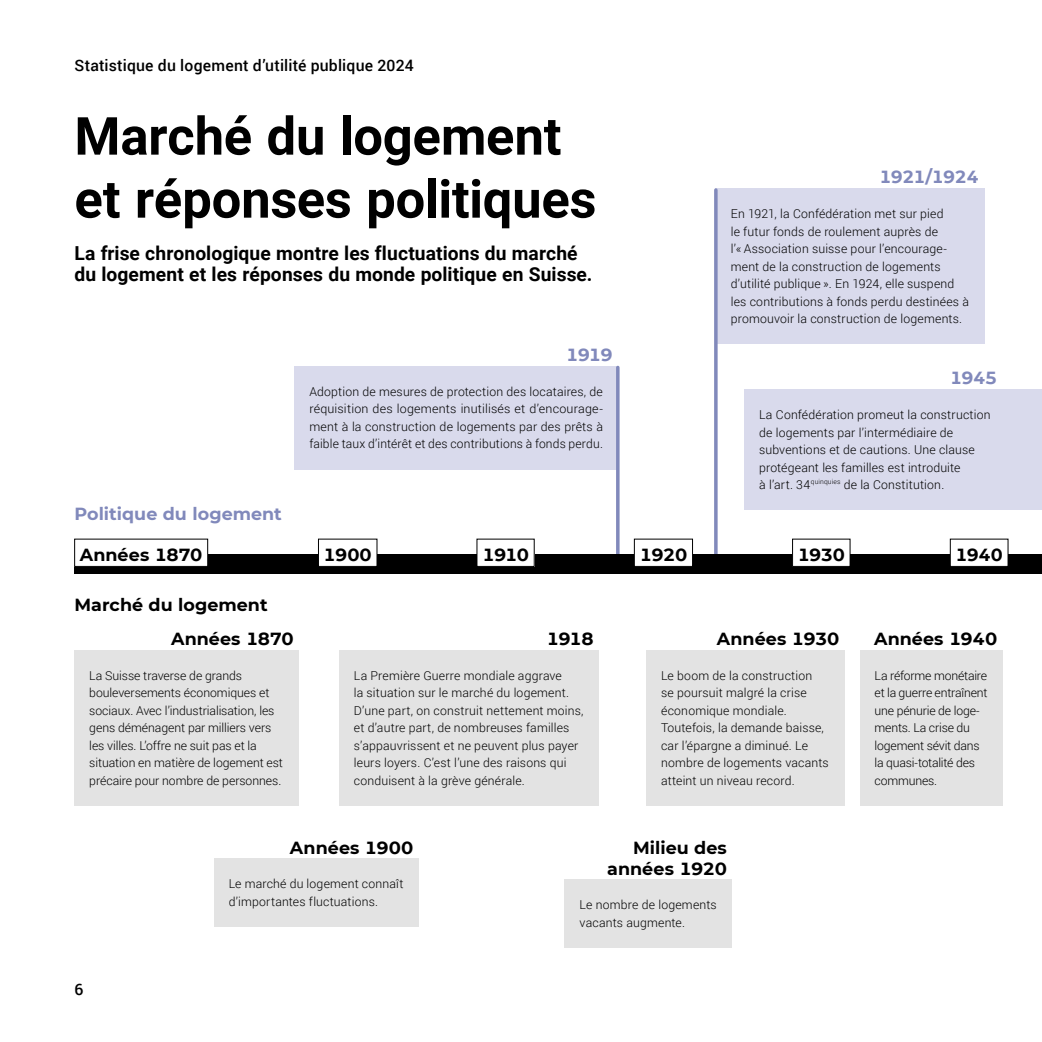
<style>
.page{position:relative;width:1042px;height:1042px;background:#fff}
.page>*{position:absolute;margin:0;border:0;box-sizing:border-box;transform-origin:0 0}
.Titre{font:700 52.5px/63px "Roboto";letter-spacing:-.005em;color:#000}
.Sous-Titre{font:700 19.25px/21px "Roboto";letter-spacing:.005em;color:#000}
.t1{font:700 17.5px/21px "Montserrat";color:#000;text-align:right}
.t2{font:700 17.5px "Montserrat";color:#8189bb}
.t3{font:700 17.5px "Montserrat";letter-spacing:-.03em;color:#8189bb}
.t4{font:500 15.75px "Roboto";letter-spacing:.015em;color:#000}
.Texte-Encadré{font:300 12.25px/17.5px "Roboto";letter-spacing:.01em;color:#000}
.Texte-Encadré-2{font:300 12.25px/17.5px "Roboto";letter-spacing:-.015em;color:#000}
</style>
<div class="page">
<div style="left:74px;top:650px;width:225px;height:155px;background:#e3e3e3"></div>
<div style="left:214px;top:858px;width:204px;height:69px;background:#e3e3e3"></div>
<div style="left:339px;top:650px;width:259px;height:155px;background:#e3e3e3"></div>
<div style="left:294px;top:366px;width:324px;height:103px;background:#d9daec"></div>
<div style="left:565px;top:879px;width:167px;height:69px;background:#e3e3e3"></div>
<div style="left:646px;top:650px;width:198px;height:155px;background:#e3e3e3"></div>
<div style="left:716px;top:188px;width:269px;height:156px;background:#d9daec"></div>
<div style="left:860px;top:650px;width:142px;height:155px;background:#e3e3e3"></div>
<div style="left:744px;top:389px;width:298px;height:121px;background:#d9daec"></div>
<hr style="left:616px;top:367px;width:3px;height:187px;background:#8189bb">
<hr style="left:714px;top:190px;width:3px;height:364px;background:#8189bb">
<div style="left:74px;top:554px;width:968px;height:20px;background:#000"></div>
<div style="left:950px;top:539px;width:58px;height:27px;background:#fff"></div>
<div style="left:792px;top:539px;width:58px;height:27px;background:#fff"></div>
<div style="left:477px;top:539px;width:57px;height:27px;background:#fff"></div>
<div style="left:318px;top:539px;width:59px;height:27px;background:#fff"></div>
<div style="left:75px;top:539px;width:133px;height:27px;background:#fff"></div>
<div style="left:634px;top:539px;width:58px;height:27px;background:#fff"></div>
<div style="left:634px;top:539px;width:59px;height:27px;border:1px solid #000"></div>
<p class="t4" style="left:74px;top:54px;width:341px">Statistique du logement d’utilité publique 2024</p>
<p class="Titre" style="left:74px;top:103px;width:523px">Marché du logement et réponses politiques</p>
<p class="Sous-Titre" style="left:74px;top:242px;width:519px">La frise chronologique montre les fluctuations du marché du logement et les réponses du monde politique en Suisse.</p>
<p class="t2" style="left:566px;top:342px;width:48px">1919</p>
<p class="t2" style="left:74px;top:501px;width:209px">Politique du logement</p>
<p class="Texte-Encadré" style="left:309px;top:382px;width:295px;text-align:justify">Adoption de mesures de protection des locataires, de réquisition des logements inutilisés et d’encourage&shy;ment à la construction de logements par des prêts à faible taux d’intérêt et des contributions à fonds perdu.</p>
<p class="t3" style="left:879px;top:164px;width:101px">1921/1924</p>
<p class="Texte-Encadré" style="left:731px;top:205px;width:240px">En 1921, la Confédération met sur pied<br>le futur fonds de roulement auprès de<br>l’« Association suisse pour l’encourage&shy;ment de la construction de logements d’utilité publique ». En 1924, elle suspend les contributions à fonds perdu destinées à promouvoir la construction de logements.</p>
<p class="t2" style="left:950px;top:365px;width:49px">1945</p>
<p class="Texte-Encadré" style="left:759px;top:406px;width:233px">La Confédération promeut la construction de logements par l’intermédiaire de subventions et de cautions. Une clause protégeant les familles est introduite<br>à l’art. 34<sup>quinquies</sup> de la Constitution.</p>
<p class="t1" style="left:80px;top:544px;width:124px">Années 1870</p>
<p class="t1" style="left:324px;top:544px;width:50px">1900</p>
<p class="t1" style="left:482px;top:544px;width:48px">1910</p>
<p class="t1" style="left:640px;top:544px;width:49px">1920</p>
<p class="t1" style="left:798px;top:544px;width:49px">1930</p>
<p class="t1" style="left:955px;top:544px;width:49px">1940</p>
<p class="t1" style="left:74px;top:593px;width:195px">Marché du logement</p>
<p class="t1" style="left:171px;top:627px;width:124px">Années 1870</p>
<p class="t1" style="left:547px;top:627px;width:48px">1918</p>
<p class="t1" style="left:717px;top:627px;width:124px">Années 1930</p>
<p class="t1" style="left:874px;top:627px;width:125px">Années 1940</p>
<p class="Texte-Encadré" style="left:89px;top:666px;width:195px">La Suisse traverse de grands bouleversements économiques et sociaux. Avec l’industrialisation, les gens déménagent par milliers vers les villes. L’offre ne suit pas et la situation en matière de logement est précaire pour nombre de personnes.</p>
<p class="Texte-Encadré" style="left:354px;top:666px;width:231px">La Première Guerre mondiale aggrave<br>la situation sur le marché du logement.<br>D’une part, on construit nettement moins, et d’autre part, de nombreuses familles s’appauvrissent et ne peuvent plus payer leurs loyers. C’est l’une des raisons qui conduisent à la grève générale.</p>
<p class="Texte-Encadré" style="left:661px;top:666px;width:169px">Le boom de la construction<br>se poursuit malgré la crise économique mondiale.<br>Toutefois, la demande baisse, car l’épargne a diminué. Le nombre de logements vacants atteint un niveau record.</p>
<p class="Texte-Encadré-2" style="left:874px;top:666px;width:114px">La réforme monétaire et la guerre entraînent une pénurie de loge&shy;ments. La crise du logement sévit dans la quasi-totalité des communes.</p>
<p class="t1" style="left:290px;top:836px;width:125px">Années 1900</p>
<p class="t1" style="left:607px;top:836px;width:121px">Milieu des années 1920</p>
<p class="t4" style="left:74px;top:978px;width:10px">6</p>
<p class="Texte-Encadré" style="left:229px;top:875px;width:176px">Le marché du logement connaît d’importantes fluctuations.</p>
<p class="Texte-Encadré" style="left:580px;top:896px;width:139px">Le nombre de logements vacants augmente.</p>
</div>
